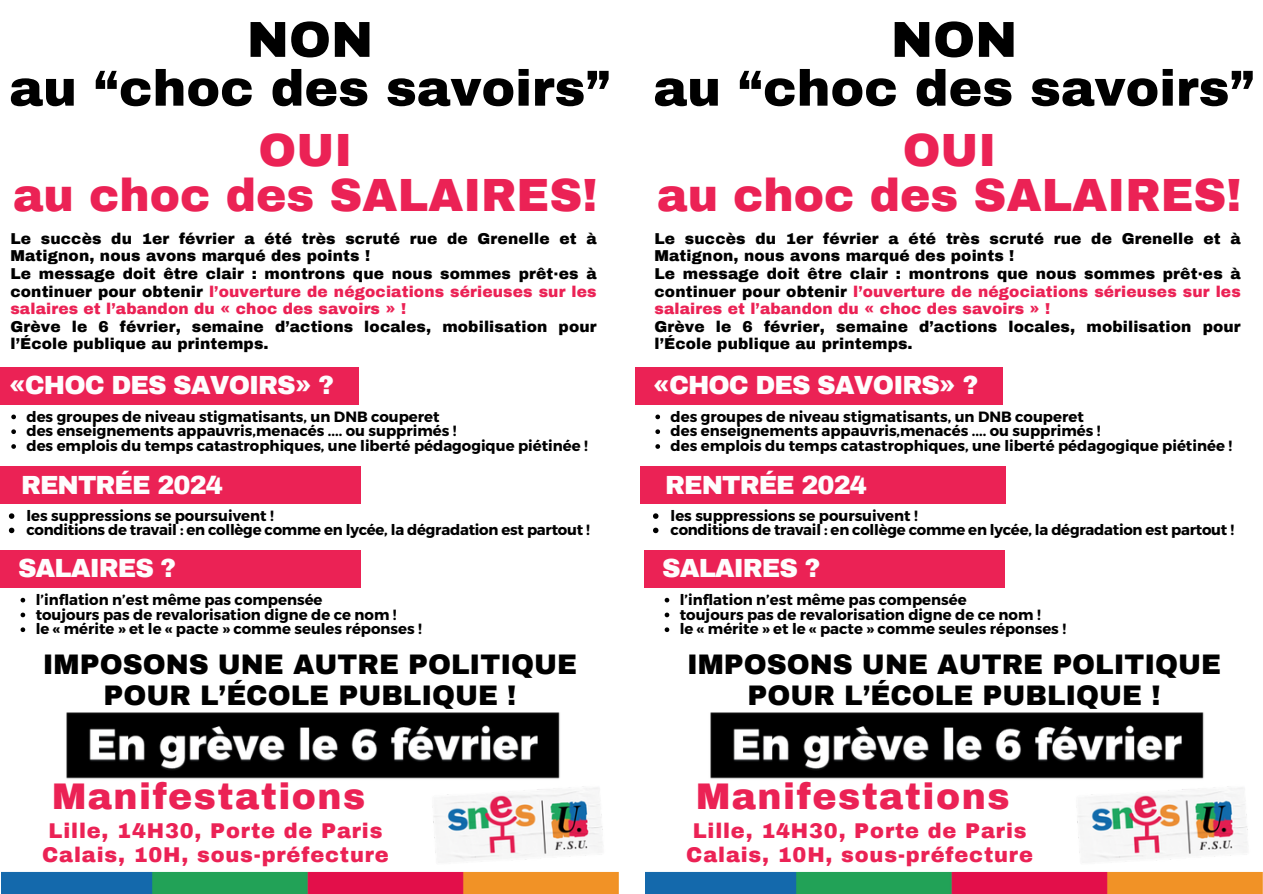
<style>
.page{position:relative;width:1263px;height:894px;background:#fff}
.page>*{position:absolute;margin:0;border:0;box-sizing:border-box;transform-origin:0 0}
.t1{font:900 50.55px/48.8px "Archivo";color:#000;text-align:center}
.t2{font:900 45.45px/44.4px "Archivo";color:#eb2255;text-align:center}
.t3{font:900 36.3px "Archivo";letter-spacing:.04em;color:#eb2255}
.t4{font:900 27.6px/30.8px "Archivo";color:#000;text-align:center}
.t5{font:900 25.65px "Archivo";letter-spacing:-.035em;color:#fefdfd}
.t6{font:900 20.85px/24.2px "Archivo";letter-spacing:.04em;color:#eb2255;text-align:center}
.t7{font:900 15.45px/17.5px "Archivo";letter-spacing:.01em;color:#000}
.t8{font:900 15.45px/17.5px "Archivo";letter-spacing:.01em;color:#eb2255;text-align:justify}
.t9{font:700 14.85px "Montserrat";color:#000}
.s1{color:#000}
</style>
<div class="page">
<img style="left:1px;top:888px;width:618px;height:5px">
<img style="left:66px;top:712px;width:494px;height:67px">
<img style="left:433px;top:786px;width:170px;height:77px">
<svg style="left:11px;top:414px;width:5px;height:5px"></svg>
<svg style="left:11px;top:429px;width:5px;height:5px"></svg>
<svg style="left:11px;top:444px;width:5px;height:4px"></svg>
<div style="left:0;top:367px;width:359px;height:37px;background:#eb2255"></div>
<svg style="left:9px;top:513px;width:5px;height:5px"></svg>
<svg style="left:9px;top:527px;width:5px;height:6px"></svg>
<div style="left:0;top:466px;width:361px;height:38px;background:#eb2255"></div>
<svg style="left:21px;top:597px;width:4px;height:5px"></svg>
<svg style="left:21px;top:612px;width:4px;height:5px"></svg>
<svg style="left:21px;top:627px;width:4px;height:5px"></svg>
<div style="left:0;top:550px;width:360px;height:37px;background:#eb2255"></div>
<img style="left:1px;top:871px;width:618px;height:17px">
<img style="left:645px;top:888px;width:618px;height:5px">
<img style="left:710px;top:712px;width:494px;height:67px">
<img style="left:1077px;top:786px;width:171px;height:77px">
<svg style="left:655px;top:414px;width:5px;height:5px"></svg>
<svg style="left:655px;top:429px;width:5px;height:5px"></svg>
<svg style="left:655px;top:444px;width:5px;height:4px"></svg>
<div style="left:635px;top:367px;width:368px;height:37px;background:#eb2255"></div>
<svg style="left:653px;top:513px;width:5px;height:5px"></svg>
<svg style="left:653px;top:527px;width:5px;height:6px"></svg>
<div style="left:640px;top:466px;width:365px;height:38px;background:#eb2255"></div>
<svg style="left:665px;top:597px;width:4px;height:5px"></svg>
<svg style="left:665px;top:612px;width:4px;height:5px"></svg>
<svg style="left:665px;top:627px;width:4px;height:5px"></svg>
<div style="left:644px;top:550px;width:360px;height:37px;background:#eb2255"></div>
<img style="left:645px;top:871px;width:618px;height:17px">
<p class="t1" style="left:9px;top:16px;width:603px">NON<br>au “choc des savoirs”</p>
<p class="t2" style="left:13px;top:129px;width:586px">OUI<br>au choc des SALAIRES!</p>
<h1 class="t7" style="left:10px;top:230px;width:588px">Le succès du 1er février a été très scruté rue de Grenelle et à<br>Matignon, nous avons marqué des points !</h1>
<h1 class="t8" style="left:10px;top:265px;width:588px"><span class="s1">Le message doit être clair : montrons que nous sommes prêt·es à continuer pour obtenir</span> l’ouverture de négociations sérieuses sur les salaires et l’abandon du « choc des savoirs » !</h1>
<p class="t7" style="left:10px;top:318px;width:588px">Grève le 6 février, semaine d’actions locales, mobilisation pour l’École publique au printemps.</p>
<h3 class="t5" style="left:9px;top:371px;width:327px">«CHOC DES SAVOIRS» ?</h3>
<p class="t9" style="left:26px;top:406px;width:415px">des groupes de niveau stigmatisants, un DNB couperet</p>
<p class="t9" style="left:26px;top:421px;width:432px">des enseignements appauvris,menacés .... ou supprimés !</p>
<p class="t9" style="left:26px;top:436px;width:563px">des emplois du temps catastrophiques, une liberté pédagogique piétinée !</p>
<h3 class="t5" style="left:21px;top:471px;width:203px">RENTRÉE 2024</h3>
<p class="t9" style="left:26px;top:506px;width:249px">les suppressions se poursuivent !</p>
<p class="t9" style="left:26px;top:520px;width:565px">conditions de travail : en collège comme en lycée, la dégradation est partout !</p>
<h3 class="t5" style="left:18px;top:554px;width:160px">SALAIRES ?</h3>
<p class="t9" style="left:36px;top:589px;width:288px">l’inflation n’est même pas compensée</p>
<p class="t9" style="left:36px;top:604px;width:362px">toujours pas de revalorisation digne de ce nom !</p>
<p class="t9" style="left:36px;top:619px;width:388px">le « mérite » et le « pacte » comme seules réponses !</p>
<p class="t4" style="left:43px;top:649px;width:536px">IMPOSONS UNE AUTRE POLITIQUE<br>POUR L’ÉCOLE PUBLIQUE !</p>
<h1 class="t3" style="left:52px;top:777px;width:315px">Manifestations</h1>
<p class="t6" style="left:42px;top:818px;width:348px">Lille, 14H30, Porte de Paris<br>Calais, 10H, sous-préfecture</p>
<p class="t1" style="left:653px;top:16px;width:603px">NON<br>au “choc des savoirs”</p>
<p class="t2" style="left:657px;top:129px;width:586px">OUI<br>au choc des SALAIRES!</p>
<p class="t7" style="left:654px;top:230px;width:588px">Le succès du 1er février a été très scruté rue de Grenelle et à<br>Matignon, nous avons marqué des points !</p>
<p class="t8" style="left:654px;top:265px;width:588px"><span class="s1">Le message doit être clair : montrons que nous sommes prêt·es à continuer pour obtenir</span> l’ouverture de négociations sérieuses sur les salaires et l’abandon du « choc des savoirs » !</p>
<h3 class="t7" style="left:654px;top:318px;width:588px">Grève le 6 février, semaine d’actions locales, mobilisation pour l’École publique au printemps.</h3>
<p class="t5" style="left:653px;top:371px;width:327px">«CHOC DES SAVOIRS» ?</p>
<p class="t9" style="left:671px;top:406px;width:415px">des groupes de niveau stigmatisants, un DNB couperet</p>
<h3 class="t9" style="left:671px;top:421px;width:432px">des enseignements appauvris,menacés .... ou supprimés !</h3>
<p class="t9" style="left:671px;top:436px;width:563px">des emplois du temps catastrophiques, une liberté pédagogique piétinée !</p>
<h2 class="t5" style="left:665px;top:471px;width:203px">RENTRÉE 2024</h2>
<h3 class="t9" style="left:671px;top:506px;width:249px">les suppressions se poursuivent !</h3>
<p class="t9" style="left:671px;top:520px;width:565px">conditions de travail : en collège comme en lycée, la dégradation est partout !</p>
<p class="t5" style="left:662px;top:554px;width:160px">SALAIRES ?</p>
<p class="t9" style="left:680px;top:589px;width:288px">l’inflation n’est même pas compensée</p>
<h4 class="t9" style="left:680px;top:604px;width:362px">toujours pas de revalorisation digne de ce nom !</h4>
<p class="t9" style="left:680px;top:619px;width:388px">le « mérite » et le « pacte » comme seules réponses !</p>
<p class="t4" style="left:687px;top:649px;width:536px">IMPOSONS UNE AUTRE POLITIQUE<br>POUR L’ÉCOLE PUBLIQUE !</p>
<h3 class="t3" style="left:696px;top:777px;width:315px">Manifestations</h3>
<h3 class="t6" style="left:686px;top:818px;width:348px">Lille, 14H30, Porte de Paris<br>Calais, 10H, sous-préfecture</h3>
</div>
